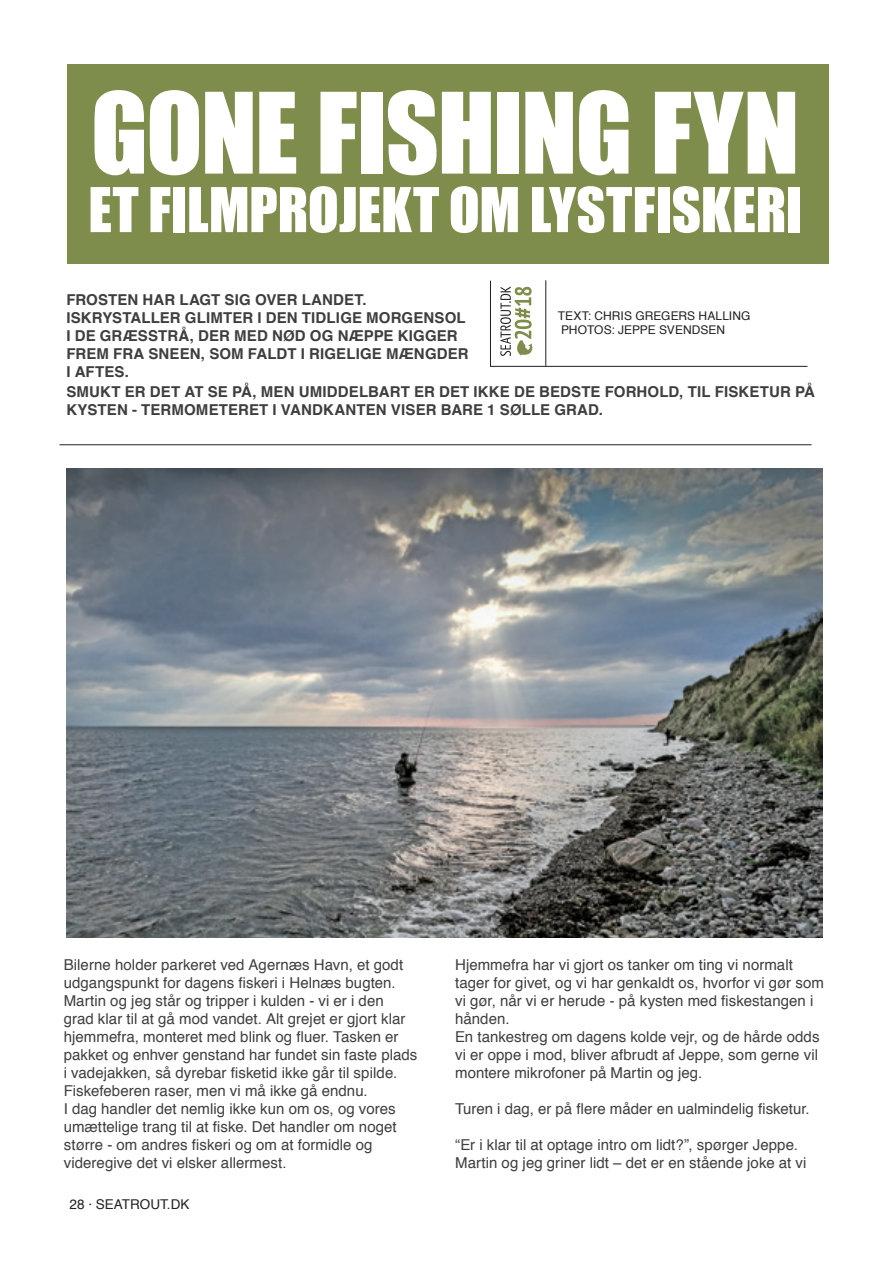
<style>
.page{position:relative;width:893px;height:1263px;background:#fff}
.page>*{position:absolute;margin:0;border:0;box-sizing:border-box;transform-origin:0 0}
.t1{font:103.5px "Impact";letter-spacing:-.015em;color:#fff}
.t2{font:57px "Impact";color:#fff}
.t3{font:15px/18px "Helvetica";letter-spacing:.005em;color:#3e3e3f}
.t4{font:700 15px/18px "Helvetica";letter-spacing:.01em;color:#3e3e3f}
.t5{font:13.5px "Helvetica";color:#231f20}
.t6{font:12px/14.4px "Helvetica";letter-spacing:.005em;color:#231f20}
</style>
<div class="page">
<div style="left:67px;top:65px;width:761px;height:199px;background:#7e8d4c"></div>
<img style="left:66px;top:469px;width:756px;height:469px">
<svg style="left:500px;top:286px;width:32px;height:70px"></svg>
<hr style="left:59px;top:444px;width:752px;height:1px;background:#231f20">
<hr style="left:490px;top:366px;width:317px;height:1px;background:#231f20">
<hr style="left:545px;top:280px;width:1px;height:86px;background:#231f20">
<hr style="left:490px;top:281px;width:1px;height:85px;background:#231f20">
<h1 class="t1" style="left:91px;top:53px;width:710px">GONE FISHING FYN</h1>
<h2 class="t2" style="left:88px;top:166px;width:715px">ET FILMPROJEKT OM LYSTFISKERI</h2>
<p class="t4" style="left:66px;top:291px;width:404px">FROSTEN HAR LAGT SIG OVER LANDET.<br>ISKRYSTALLER GLIMTER I DEN TIDLIGE MORGENSOL I DE GRÆSSTRÅ, DER MED NØD OG NÆPPE KIGGER FREM FRA SNEEN, SOM FALDT I RIGELIGE MÆNGDER I AFTES.</p>
<p class="t4" style="left:66px;top:383px;width:750px">SMUKT ER DET AT SE PÅ, MEN UMIDDELBART ER DET IKKE DE BEDSTE FORHOLD, TIL FISKETUR PÅ<br>KYSTEN - TERMOMETERET I VANDKANTEN VISER BARE 1 SØLLE GRAD.</p>
<p class="t6" style="left:558px;top:309px;width:194px">TEXT: CHRIS GREGERS HALLING<br>PHOTOS: JEPPE SVENDSEN</p>
<p class="t3" style="left:64px;top:956px;width:355px">Bilerne holder parkeret ved Agernæs Havn, et godt udgangspunkt for dagens fiskeri i Helnæs bugten.<br>Martin og jeg står og tripper i kulden - vi er i den grad klar til at gå mod vandet. Alt grejet er gjort klar hjemmefra, monteret med blink og fluer. Tasken er pakket og enhver genstand har fundet sin faste plads i vadejakken, så dyrebar fisketid ikke går til spilde.<br>Fiskefeberen raser, men vi må ikke gå endnu.<br>I dag handler det nemlig ikke kun om os, og vores umættelige trang til at fiske. Det handler om noget større - om andres fiskeri og om at formidle og videregive det vi elsker allermest.</p>
<p class="t3" style="left:455px;top:956px;width:370px">Hjemmefra har vi gjort os tanker om ting vi normalt tager for givet, og vi har genkaldt os, hvorfor vi gør som vi gør, når vi er herude - på kysten med fiskestangen i hånden.<br>En tankestreg om dagens kolde vejr, og de hårde odds vi er oppe i mod, bliver afbrudt af Jeppe, som gerne vil montere mikrofoner på Martin og jeg.</p>
<p class="t3" style="left:455px;top:1100px;width:356px">Turen i dag, er på flere måder en ualmindelig fisketur.</p>
<p class="t3" style="left:455px;top:1136px;width:353px">“Er i klar til at optage intro om lidt?”, spørger Jeppe.<br>Martin og jeg griner lidt – det er en stående joke at vi</p>
<p class="t5" style="left:70px;top:1193px;width:121px">28 · SEATROUT.DK</p>
</div>
